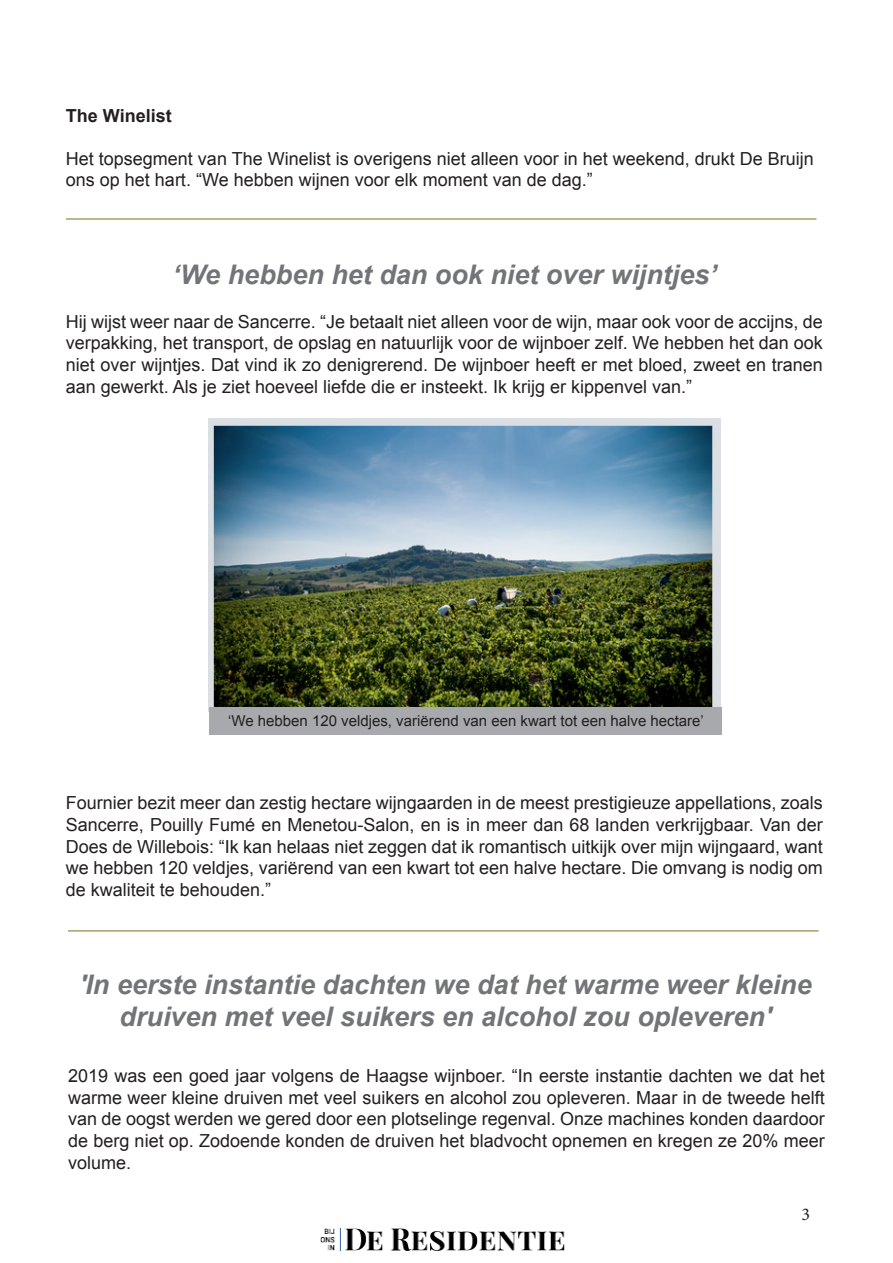
<style>
.page{position:relative;width:893px;height:1263px;background:#fff}
.page>*{position:absolute;margin:0;border:0;box-sizing:border-box;transform-origin:0 0}
.t1{font:italic 700 27px/32.4px "Arial";color:#727477;text-align:center}
.t2{font:18px/21.6px "Arial";color:#231f20;text-align:justify}
.t3{font:700 18px "Arial";color:#231f20}
.t4{font:18px "Minion Pro";color:#231f20}
.t5{font:15px "Arial";color:#231f20}
</style>
<div class="page">
<hr style="left:66px;top:219px;width:750px;height:1px;background:#7b6f12">
<img style="left:208px;top:419px;width:513px;height:292px">
<hr style="left:68px;top:930px;width:751px;height:1px;background:#7b6f12">
<div style="left:210px;top:707px;width:512px;height:28px;background:#a8a9ad"></div>
<img style="left:320px;top:1228px;width:245px;height:23px">
<p class="t3" style="left:66px;top:103px;width:107px">The Winelist</p>
<p class="t2" style="left:66px;top:148px;width:749px">Het topsegment van The Winelist is overigens niet alleen voor in het weekend, drukt De Bruijn ons op het hart. “We hebben wijnen voor elk moment van de dag.”</p>
<p class="t1" style="left:173px;top:259px;width:546px">‘We hebben het dan ook niet over wijntjes’</p>
<p class="t2" style="left:66px;top:311px;width:758px">Hij wijst weer naar de Sancerre. “Je betaalt niet alleen voor de wijn, maar ook voor de accijns, de verpakking, het transport, de opslag en natuurlijk voor de wijnboer zelf. We hebben het dan ook niet over wijntjes. Dat vind ik zo denigrerend. De wijnboer heeft er met bloed, zweet en tranen aan gewerkt. Als je ziet hoeveel liefde die er insteekt. Ik krijg er kippenvel van.”</p>
<p class="t5" style="left:228px;top:711px;width:477px">‘We hebben 120 veldjes, variërend van een kwart tot een halve hectare’</p>
<p class="t2" style="left:66px;top:792px;width:758px">Fournier bezit meer dan zestig hectare wijngaarden in de meest prestigieuze appellations, zoals Sancerre, Pouilly Fumé en Menetou-Salon, en is in meer dan 68 landen verkrijgbaar. Van der Does de Willebois: “Ik kan helaas niet zeggen dat ik romantisch uitkijk over mijn wijngaard, want we hebben 120 veldjes, variërend van een kwart tot een halve hectare. Die omvang is nodig om de kwaliteit te behouden.”</p>
<p class="t1" style="left:79px;top:969px;width:734px">'In eerste instantie dachten we dat het warme weer kleine druiven met veel suikers en alcohol zou opleveren'</p>
<p class="t2" style="left:68px;top:1065px;width:758px">2019 was een goed jaar volgens de Haagse wijnboer. “In eerste instantie dachten we dat het warme weer kleine druiven met veel suikers en alcohol zou opleveren. Maar in de tweede helft van de oogst werden we gered door een plotselinge regenval. Onze machines konden daardoor de berg niet op. Zodoende konden de druiven het bladvocht opnemen en kregen ze 20% meer volume.</p>
<p class="t4" style="left:801px;top:1202px;width:10px">3</p>
</div>
